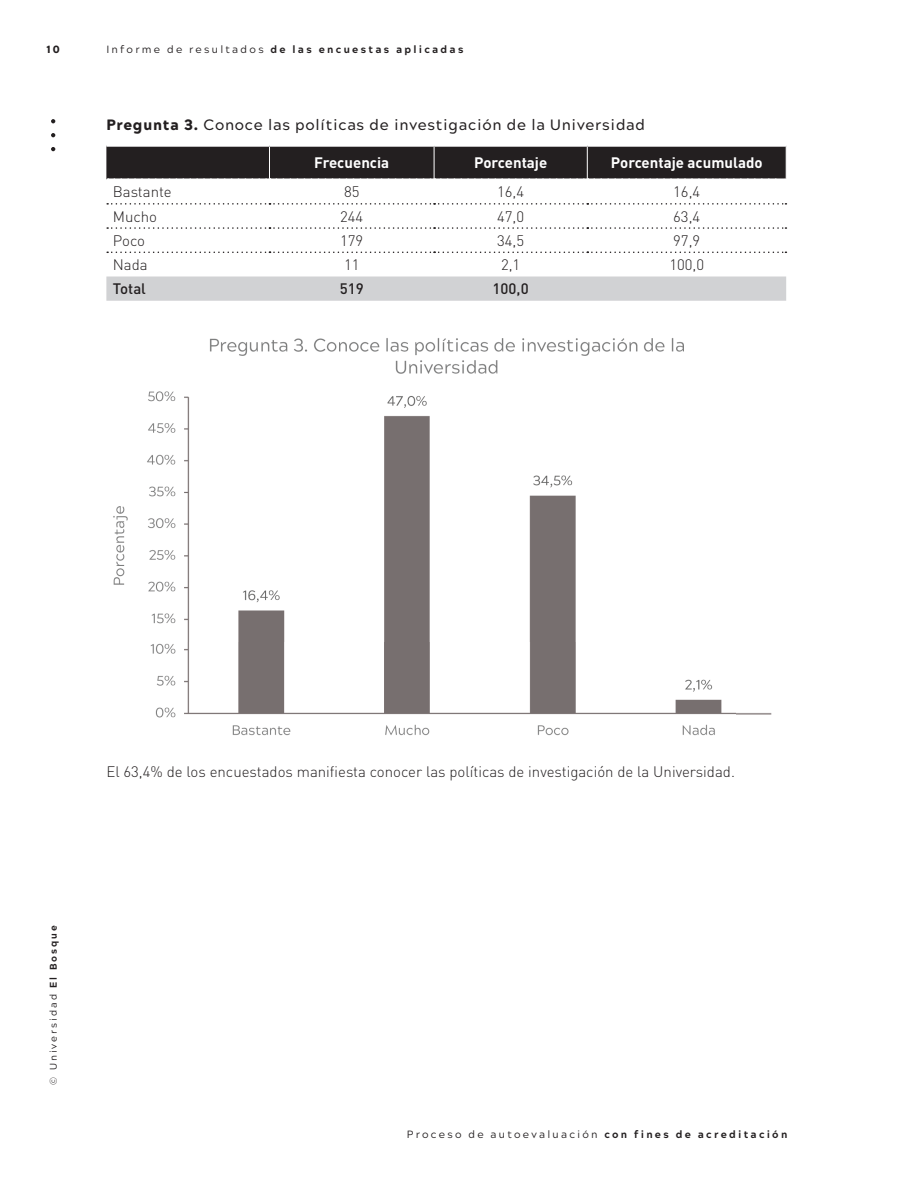
<style>
.page{position:relative;width:915px;height:1191px;background:#fff}
.page>*{position:absolute;margin:0;border:0;box-sizing:border-box;transform-origin:0 0}
.t1{font:300 15px "DIN Pro";color:#231f20}
.t2{font:500 15px "Acherus Grotesque";letter-spacing:.05em;color:#231f20}
.t3{font:700 15px "DIN Pro";color:#fff}
.t4{font:500 15px "DIN Pro";color:#231f20}
.t5{font:10.5px "Acherus Grotesque";letter-spacing:.215em;color:#231f20}
.t6{font:800 10.5px "Acherus Grotesque";letter-spacing:.22em;color:#231f20}
.t7{font:900 10.5px "Acherus Grotesque";color:#231f20}
.t8{font:9.75px "Acherus Grotesque";letter-spacing:.2em;color:#231f20}
.s1{font-weight:400}
.s2{font-weight:900}
.s3{font-weight:800}
</style>
<div class="page">
<svg style="left:51px;top:147px;width:4px;height:4px"></svg>
<svg style="left:51px;top:133px;width:4px;height:4px"></svg>
<svg style="left:51px;top:119px;width:4px;height:4px"></svg>
<svg style="left:106px;top:276px;width:679px;height:25px;background:#d2d3d5"></svg>
<svg style="left:107px;top:203px;width:679px;height:2px"></svg>
<svg style="left:107px;top:227px;width:679px;height:2px"></svg>
<svg style="left:107px;top:251px;width:679px;height:2px"></svg>
<svg style="left:106px;top:146px;width:680px;height:34px;background:#322e2f"></svg>
<img style="left:113px;top:338px;width:659px;height:398px">
<p class="t7" style="left:47px;top:40px;width:15px">10</p>
<p class="t6" style="left:106px;top:40px;width:358px"><span class="s1">Informe de resultados</span> de las encuestas aplicadas</p>
<p class="t2" style="left:106px;top:112px;width:540px"><span class="s2">Pregunta 3.</span> Conoce las políticas de investigación de la Universidad</p>
<p class="t3" style="left:314px;top:153px;width:76px">Frecuencia</p>
<p class="t3" style="left:474px;top:153px;width:75px">Porcentaje</p>
<p class="t3" style="left:610px;top:153px;width:153px">Porcentaje acumulado</p>
<p class="t1" style="left:113px;top:182px;width:60px">Bastante</p>
<p class="t1" style="left:344px;top:182px;width:17px">85</p>
<p class="t1" style="left:497px;top:182px;width:28px">16,4</p>
<p class="t1" style="left:673px;top:182px;width:28px">16,4</p>
<p class="t1" style="left:113px;top:206px;width:46px">Mucho</p>
<p class="t1" style="left:340px;top:206px;width:25px">244</p>
<p class="t1" style="left:497px;top:206px;width:28px">47,0</p>
<p class="t1" style="left:673px;top:206px;width:29px">63,4</p>
<p class="t1" style="left:113px;top:230px;width:34px">Poco</p>
<p class="t1" style="left:340px;top:230px;width:25px">179</p>
<p class="t1" style="left:497px;top:230px;width:29px">34,5</p>
<p class="t1" style="left:673px;top:230px;width:28px">97,9</p>
<p class="t1" style="left:113px;top:254px;width:36px">Nada</p>
<p class="t1" style="left:344px;top:254px;width:17px">11</p>
<p class="t1" style="left:501px;top:254px;width:21px">2,1</p>
<p class="t1" style="left:669px;top:254px;width:36px">100,0</p>
<p class="t4" style="left:113px;top:279px;width:35px">Total</p>
<p class="t4" style="left:339px;top:279px;width:25px">519</p>
<p class="t4" style="left:492px;top:279px;width:38px">100,0</p>
<p class="t1" style="left:106px;top:761px;width:630px">El 63,4% de los encuestados manifiesta conocer las políticas de investigación de la Universidad.</p>
<p class="t8" style="left:45px;top:1084px;width:161px;rotate:-90deg">© Universidad <span class="s3">El Bosque</span></p>
<p class="t5" style="left:407px;top:1125px;width:382px">Proceso de autoevaluación <span class="s3">con fines de acreditación</span></p>
</div>
